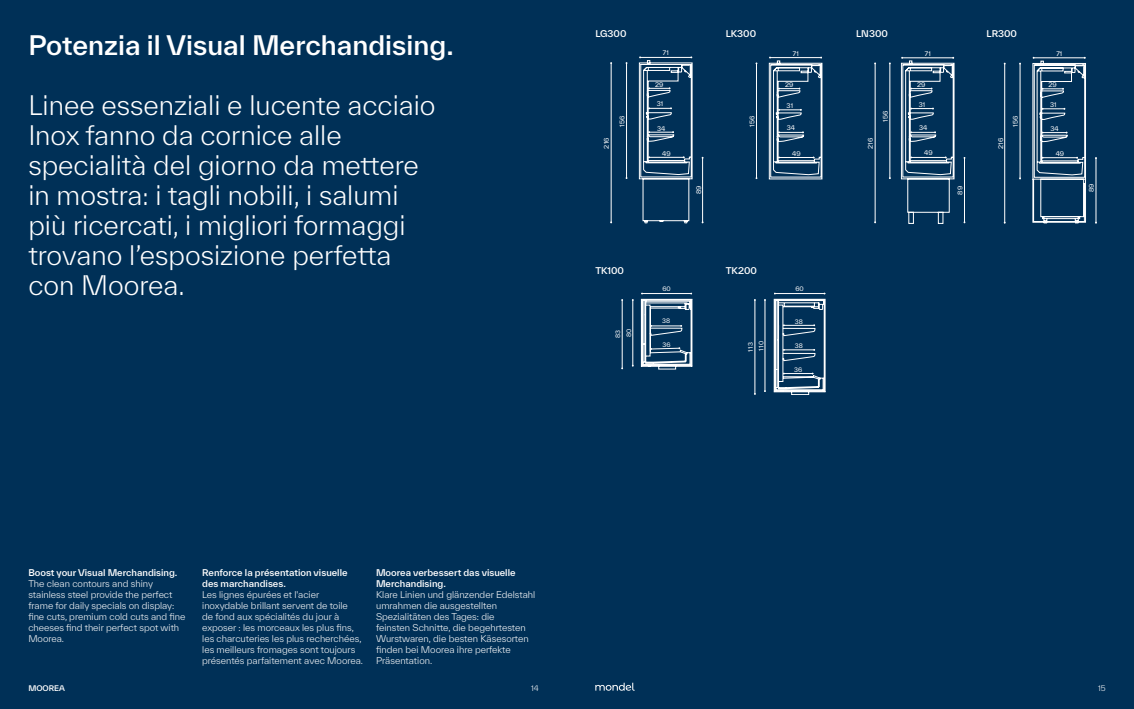
<style>
.page{position:relative;width:1134px;height:709px;background:#003057}
.page>*{position:absolute;margin:0;border:0;box-sizing:border-box;transform-origin:0 0}
.t1{font:300 26px/30px "TWK Everett";color:#fff}
.t2{font:500 26px "TWK Everett";color:#fff}
.t3{font:300 9px/11px "TWK Everett";color:#fff}
.t4{font:500 9px/11px "TWK Everett";color:#fff}
.t5{font:500 7.5px "TWK Everett";color:#fff}
.t6{font:300 7.5px "TWK Everett";color:#fff}
.t7{font:6.2px "TWK Everett";letter-spacing:.02em;color:#fff}
.t8{font:6px/10.3px "TWK Everett";color:#fff}
</style>
<div class="page">
<svg style="left:595px;top:682px;width:40px;height:8px"></svg>
<hr style="left:611px;top:63px;width:1px;height:160px;background:#fff">
<hr style="left:626px;top:63px;width:1px;height:116px;background:#fff">
<hr style="left:702px;top:157px;width:1px;height:66px;background:#fff">
<svg style="left:639px;top:56px;width:53px;height:167px"></svg>
<hr style="left:875px;top:63px;width:1px;height:160px;background:#fff">
<hr style="left:890px;top:63px;width:1px;height:116px;background:#fff">
<hr style="left:964px;top:157px;width:1px;height:66px;background:#fff">
<svg style="left:901px;top:57px;width:53px;height:166px"></svg>
<hr style="left:1004px;top:63px;width:1px;height:160px;background:#fff">
<hr style="left:1020px;top:63px;width:1px;height:116px;background:#fff">
<hr style="left:1096px;top:157px;width:1px;height:66px;background:#fff">
<svg style="left:1032px;top:57px;width:54px;height:166px"></svg>
<hr style="left:756px;top:63px;width:1px;height:116px;background:#fff">
<svg style="left:769px;top:57px;width:53px;height:122px"></svg>
<svg style="left:774px;top:294px;width:51px;height:101px"></svg>
<hr style="left:783px;top:350px;width:32px;height:1px;background:#fff">
<hr style="left:774px;top:293px;width:51px;height:1px;background:#fff">
<hr style="left:765px;top:299px;width:1px;height:93px;background:#fff">
<hr style="left:755px;top:299px;width:1px;height:95px;background:#fff">
<hr style="left:783px;top:325px;width:32px;height:1px;background:#fff">
<hr style="left:783px;top:373px;width:30px;height:1px;background:#fff">
<svg style="left:621px;top:293px;width:71px;height:76px"></svg>
<h1 class="t2" style="left:28px;top:26px;width:427px">Potenzia il Visual Merchandising.</h1>
<h1 class="t1" style="left:28px;top:90px;width:409px">Linee essenziali e lucente acciaio<br>Inox fanno da cornice alle specialità del giorno da mettere in mostra: i tagli nobili, i salumi più ricercati, i migliori formaggi trovano l’esposizione perfetta con Moorea.</h1>
<p class="t4" style="left:595px;top:28px;width:33px">LG300</p>
<p class="t4" style="left:856px;top:28px;width:33px">LN300</p>
<p class="t4" style="left:726px;top:28px;width:32px">LK300</p>
<p class="t4" style="left:986px;top:28px;width:32px">LR300</p>
<p class="t7" style="left:663px;top:49px;width:7px">71</p>
<p class="t7" style="left:793px;top:49px;width:7px">71</p>
<p class="t7" style="left:925px;top:49px;width:7px">71</p>
<p class="t7" style="left:655px;top:80px;width:10px">29</p>
<p class="t7" style="left:785px;top:80px;width:10px">29</p>
<p class="t7" style="left:917px;top:80px;width:10px">29</p>
<p class="t7" style="left:618px;top:127px;width:13px;rotate:-90deg">156</p>
<p class="t7" style="left:657px;top:100px;width:8px">31</p>
<p class="t7" style="left:657px;top:124px;width:10px">34</p>
<p class="t7" style="left:748px;top:127px;width:12px;rotate:-90deg">156</p>
<p class="t7" style="left:787px;top:101px;width:8px">31</p>
<p class="t7" style="left:787px;top:124px;width:10px">34</p>
<p class="t7" style="left:881px;top:122px;width:13px;rotate:-90deg">156</p>
<p class="t7" style="left:919px;top:100px;width:8px">31</p>
<p class="t7" style="left:919px;top:123px;width:10px">34</p>
<p class="t7" style="left:1011px;top:127px;width:12px;rotate:-90deg">156</p>
<p class="t7" style="left:602px;top:149px;width:13px;rotate:-90deg">216</p>
<p class="t7" style="left:866px;top:149px;width:13px;rotate:-90deg">216</p>
<p class="t7" style="left:996px;top:149px;width:12px;rotate:-90deg">216</p>
<p class="t7" style="left:662px;top:149px;width:10px">49</p>
<p class="t7" style="left:792px;top:149px;width:10px">49</p>
<p class="t7" style="left:924px;top:149px;width:10px">49</p>
<p class="t7" style="left:694px;top:194px;width:10px;rotate:-90deg">89</p>
<p class="t7" style="left:956px;top:194px;width:10px;rotate:-90deg">89</p>
<p class="t4" style="left:595px;top:265px;width:30px">TK100</p>
<p class="t4" style="left:726px;top:265px;width:33px">TK200</p>
<p class="t8" style="left:662px;top:283px;width:10px">60</p>
<p class="t8" style="left:795px;top:284px;width:10px">60</p>
<p class="t8" style="left:662px;top:316px;width:9px">38</p>
<p class="t8" style="left:795px;top:316px;width:10px">38</p>
<p class="t8" style="left:612px;top:338px;width:11px;line-height:10.9px;rotate:-90deg">83<br>80</p>
<p class="t8" style="left:663px;top:339px;width:10px">36</p>
<p class="t8" style="left:745px;top:352px;width:12px;rotate:-90deg">113<br>110</p>
<p class="t8" style="left:795px;top:341px;width:10px">38</p>
<p class="t8" style="left:794px;top:364px;width:10px">36</p>
<p class="t7" style="left:1056px;top:49px;width:7px">71</p>
<p class="t7" style="left:1048px;top:81px;width:10px">29</p>
<p class="t7" style="left:1050px;top:100px;width:8px">31</p>
<p class="t7" style="left:1050px;top:124px;width:10px">34</p>
<p class="t7" style="left:1056px;top:149px;width:10px">49</p>
<p class="t7" style="left:1087px;top:192px;width:10px;rotate:-90deg">89</p>
<p class="t4" style="left:28px;top:566px;width:151px">Boost your Visual Merchandising.</p>
<p class="t3" style="left:28px;top:577px;width:159px">The clean contours and shiny stainless steel provide the perfect frame for daily specials on display: fine cuts, premium cold cuts and fine cheeses find their perfect spot with<br>Moorea.</p>
<p class="t4" style="left:202px;top:566px;width:147px">Renforce la présentation visuelle des marchandises.</p>
<p class="t3" style="left:202px;top:588px;width:162px">Les lignes épurées et l'acier inoxydable brillant servent de toile<br>de fond aux spécialités du jour à exposer : les morceaux les plus fins, les charcuteries les plus recherchées, les meilleurs fromages sont toujours présentés parfaitement avec Moorea.</p>
<p class="t4" style="left:376px;top:566px;width:141px">Moorea verbessert das visuelle<br>Merchandising.</p>
<p class="t3" style="left:376px;top:588px;width:161px">Klare Linien und glänzender Edelstahl umrahmen die ausgestellten<br>Spezialitäten des Tages: die<br>feinsten Schnitte, die begehrtesten<br>Wurstwaren, die besten Käsesorten finden bei Moorea ihre perfekte<br>Präsentation.</p>
<p class="t5" style="left:28px;top:682px;width:38px">MOOREA</p>
<p class="t6" style="left:531px;top:683px;width:9px">14</p>
<p class="t6" style="left:1098px;top:683px;width:9px">15</p>
</div>
